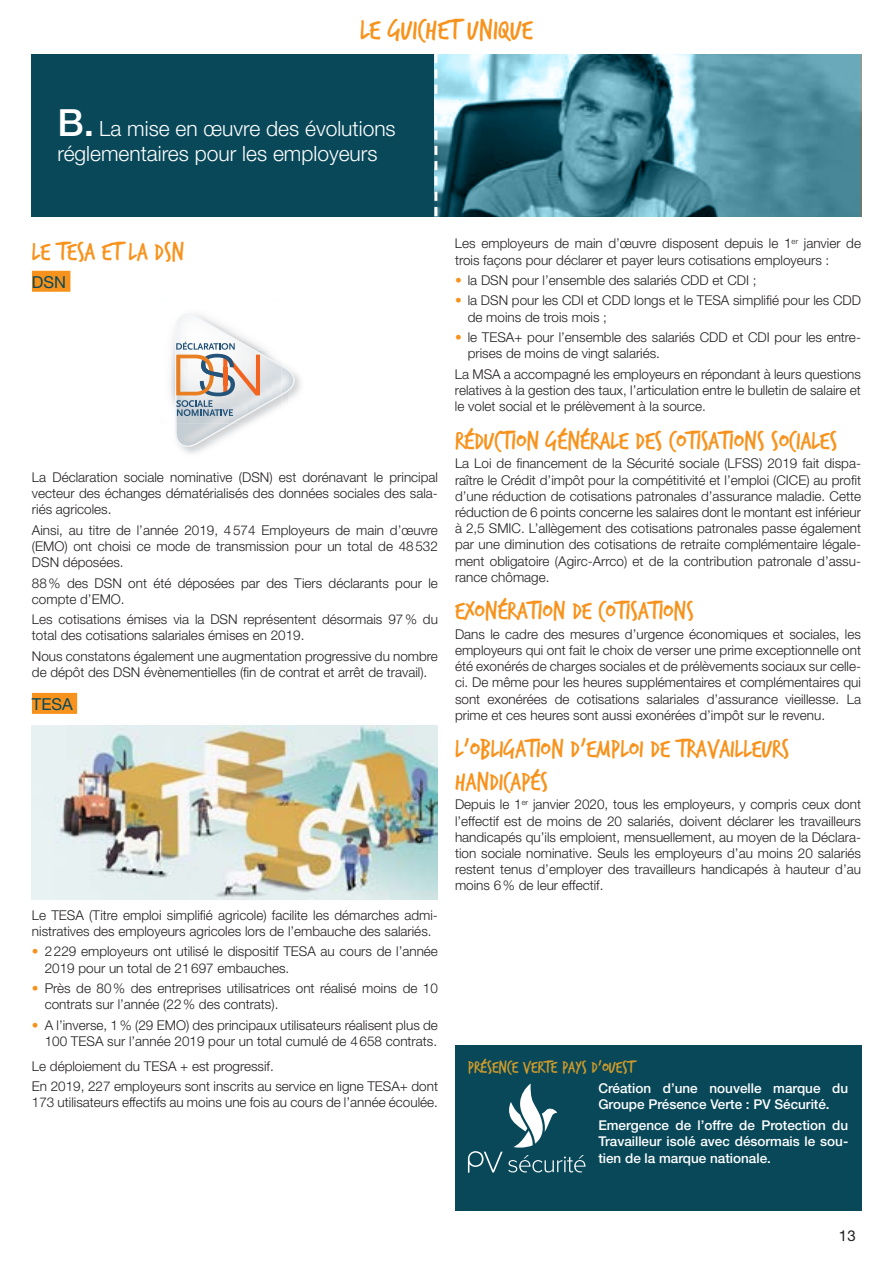
<style>
.page{position:relative;width:893px;height:1263px;background:#fff}
.page>*{position:absolute;margin:0;border:0;box-sizing:border-box;transform-origin:0 0}
.t1{font:30px "Trash Hand";color:#f7931d}
.t2{font:27px/32.4px "Trash Hand";color:#f7931d}
.t3{font:300 21px/25.2px "Helvetica Neue LT Std";color:#fff}
.t4{font:18px "Trash Hand";color:#cf9b2a}
.t5{font:16.5px "Helvetica Neue LT Std";color:#084859}
.t6{font:15px "Helvetica Neue LT Std";color:#231f20}
.t7{font:300 13.5px/16.2px "Helvetica Neue LT Std";color:#231f20}
.t8{font:500 13.5px/16.2px "Helvetica Neue LT Std";color:#fff}
.s1{font-weight:500;font-size:37.5px}
.s2{color:#f7931d}
</style>
<div class="page">
<div style="left:32px;top:54px;width:829px;height:162px;background:#084859"></div>
<div style="left:32px;top:271px;width:38px;height:21px;background:#f7931d"></div>
<div style="left:32px;top:693px;width:45px;height:21px;background:#f7931d"></div>
<svg style="left:175px;top:314px;width:123px;height:133px"></svg>
<img style="left:32px;top:726px;width:406px;height:173px">
<img style="left:437px;top:54px;width:424px;height:162px">
<svg style="left:434px;top:54px;width:3px;height:162px"></svg>
<div style="left:455px;top:1045px;width:406px;height:166px;background:#084859"></div>
<svg style="left:468px;top:1083px;width:117px;height:90px"></svg>
<h1 class="t1" style="left:360px;top:16px;width:174px">LE GUICHET UNIQUE</h1>
<p class="t3" style="left:57px;top:115px;width:340px"><span class="s1">B.</span> La mise en œuvre des évolutions réglementaires pour les employeurs</p>
<p class="t2" style="left:32px;top:237px;width:154px">LE TESA ET LA DSN</p>
<p class="t5" style="left:32px;top:272px;width:36px">DSN</p>
<p class="t7" style="left:32px;top:469px;width:408px;text-align:justify">La Déclaration sociale nominative (DSN) est dorénavant le principal vecteur des échanges dématérialisés des données sociales des sala&shy;riés agricoles.</p>
<p class="t7" style="left:32px;top:521px;width:407px;text-align:justify">Ainsi, au titre de l’année 2019, 4574 Employeurs de main d’œuvre (EMO) ont choisi ce mode de transmission pour un total de 48532<br>DSN déposées.</p>
<p class="t7" style="left:32px;top:574px;width:407px">88% des DSN ont été déposées par des Tiers déclarants pour le compte d’EMO.</p>
<p class="t7" style="left:32px;top:611px;width:407px">Les cotisations émises via la DSN représentent désormais 97% du total des cotisations salariales émises en 2019.</p>
<p class="t7" style="left:32px;top:648px;width:407px">Nous constatons également une augmentation progressive du nombre de dépôt des DSN évènementielles (fin de contrat et arrêt de travail).</p>
<p class="t5" style="left:32px;top:694px;width:42px">TESA</p>
<p class="t7" style="left:32px;top:906px;width:407px">Le TESA (Titre emploi simplifié agricole) facilite les démarches admi&shy;nistratives des employeurs agricoles lors de l’embauche des salariés.</p>
<p class="t7" style="left:45px;top:943px;width:395px;text-indent:-13px"><span class="s2">•</span> 2229 employeurs ont utilisé le dispositif TESA au cours de l’année<br>2019 pour un total de 21697 embauches.</p>
<p class="t7" style="left:45px;top:980px;width:395px;text-indent:-13px"><span class="s2">•</span> Près de 80% des entreprises utilisatrices ont réalisé moins de 10 contrats sur l’année (22% des contrats).</p>
<p class="t7" style="left:32px;top:1016px;width:407px;text-align:right"><span class="s2">•</span> A l’inverse, 1% (29 EMO) des principaux utilisateurs réalisent plus de<br>100 TESA sur l’année 2019 pour un total cumulé de 4658 contrats.</p>
<p class="t7" style="left:32px;top:1057px;width:243px">Le déploiement du TESA + est progressif.</p>
<p class="t7" style="left:32px;top:1078px;width:407px">En 2019, 227 employeurs sont inscrits au service en ligne TESA+ dont<br>173 utilisateurs effectifs au moins une fois au cours de l’année écoulée.</p>
<p class="t7" style="left:455px;top:235px;width:408px">Les employeurs de main d’œuvre disposent depuis le 1<sup>er</sup> janvier de trois façons pour déclarer et payer leurs cotisations employeurs :</p>
<p class="t7" style="left:455px;top:272px;width:303px"><span class="s2">•</span> la DSN pour l’ensemble des salariés CDD et CDI ;</p>
<p class="t7" style="left:468px;top:292px;width:395px;text-indent:-13px"><span class="s2">•</span> la DSN pour les CDI et CDD longs et le TESA simplifié pour les CDD de moins de trois mois ;</p>
<p class="t7" style="left:468px;top:329px;width:395px;text-indent:-13px"><span class="s2">•</span> le TESA+ pour l’ensemble des salariés CDD et CDI pour les entre&shy;prises de moins de vingt salariés.</p>
<p class="t7" style="left:455px;top:366px;width:407px;text-align:justify">La MSA a accompagné les employeurs en répondant à leurs questions relatives à la gestion des taux, l’articulation entre le bulletin de salaire et le volet social et le prélèvement à la source.</p>
<p class="t2" style="left:455px;top:425px;width:384px">RÉDUCTION GÉNÉRALE DES COTISATIONS SOCIALES</p>
<p class="t7" style="left:455px;top:455px;width:408px;text-align:justify">La Loi de financement de la Sécurité sociale (LFSS) 2019 fait dispa&shy;raître le Crédit d’impôt pour la compétitivité et l’emploi (CICE) au profit d’une réduction de cotisations patronales d’assurance maladie. Cette réduction de 6 points concerne les salaires dont le montant est inférieur à 2,5 SMIC. L’allègement des cotisations patronales passe également par une diminution des cotisations de retraite complémentaire légale&shy;ment obligatoire (Agirc-Arrco) et de la contribution patronale d’assu&shy;rance chômage.</p>
<p class="t2" style="left:455px;top:596px;width:240px">EXONÉRATION DE COTISATIONS</p>
<p class="t7" style="left:455px;top:626px;width:408px;text-align:justify">Dans le cadre des mesures d’urgence économiques et sociales, les employeurs qui ont fait le choix de verser une prime exceptionnelle ont été exonérés de charges sociales et de prélèvements sociaux sur celle&shy;ci. De même pour les heures supplémentaires et complémentaires qui sont exonérées de cotisations salariales d’assurance vieillesse. La prime et ces heures sont aussi exonérées d’impôt sur le revenu.</p>
<p class="t2" style="left:455px;top:734px;width:336px">L’OBLIGATION D’EMPLOI DE TRAVAILLEURS<br>HANDICAPÉS</p>
<p class="t7" style="left:455px;top:796px;width:408px;text-align:justify">Depuis le 1<sup>er</sup> janvier 2020, tous les employeurs, y compris ceux dont l’effectif est de moins de 20 salariés, doivent déclarer les travailleurs handicapés qu’ils emploient, mensuellement, au moyen de la Déclara&shy;tion sociale nominative. Seuls les employeurs d’au moins 20 salariés restent tenus d’employer des travailleurs handicapés à hauteur d’au moins 6% de leur effectif.</p>
<p class="t4" style="left:468px;top:1058px;width:168px">PRÉSENCE VERTE PAYS D’OUEST</p>
<p class="t8" style="left:598px;top:1080px;width:251px">Création d’une nouvelle marque du<br>Groupe Présence Verte : PV Sécurité.</p>
<p class="t8" style="left:598px;top:1117px;width:251px;text-align:justify">Emergence de l’offre de Protection du Travailleur isolé avec désormais le sou&shy;tien de la marque nationale.</p>
<p class="t6" style="left:839px;top:1227px;width:18px">13</p>
</div>
